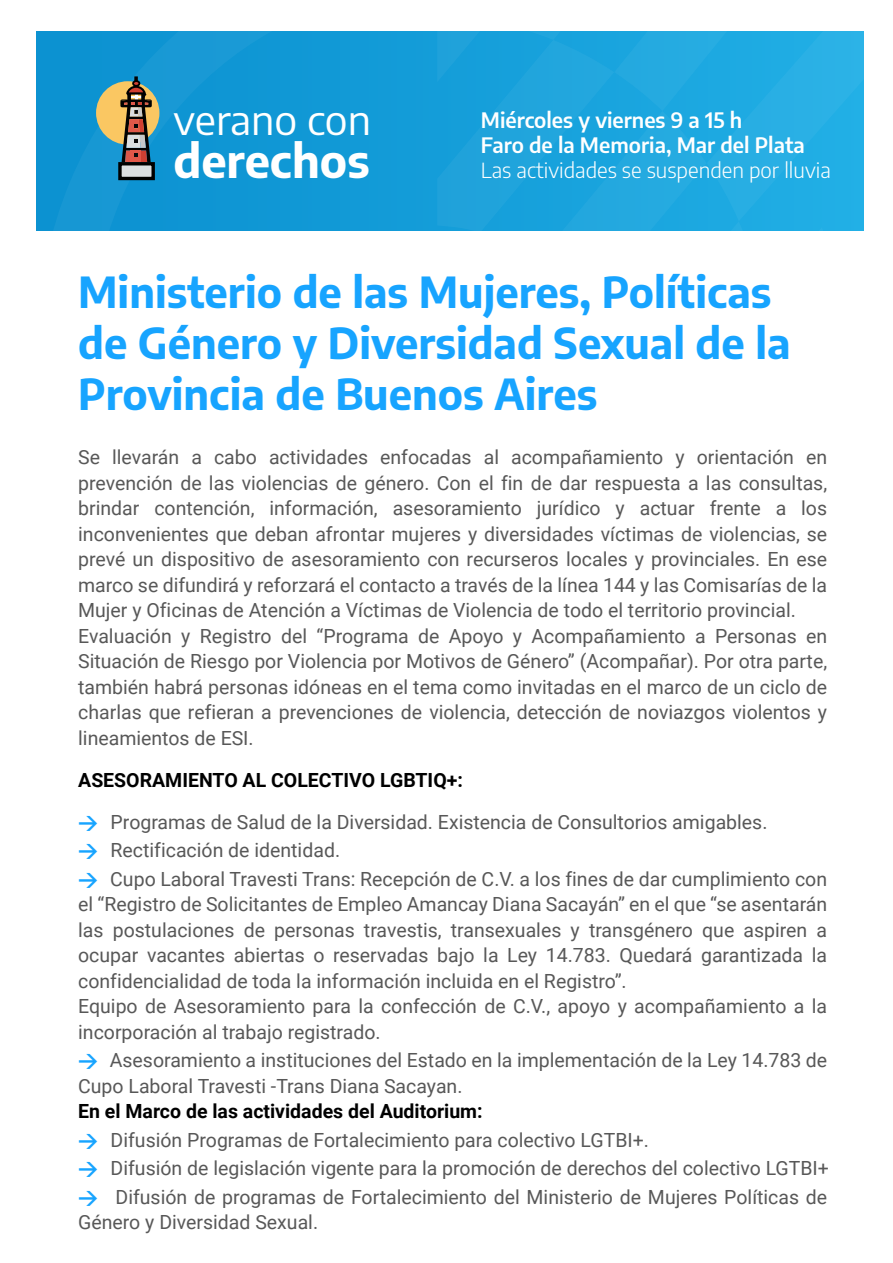
<style>
.page{position:relative;width:893px;height:1263px;background:#fff}
.page>*{position:absolute;margin:0;border:0;box-sizing:border-box;transform-origin:0 0}
.t1{font:700 45.45px "Encode Sans";color:#fff}
.t2{font:700 42px/51px "Encode Sans";color:#17a4ff}
.t3{font:40.95px "Encode Sans";color:#fff}
.t4{font:600 20.85px/25px "Encode Sans";color:#fff}
.t5{font:300 20.85px "Encode Sans";color:#fff}
.t6{font:19.5px/25.5px "Roboto";color:#585858}
.t7{font:700 19.5px "Roboto";color:#000}
.s1{font-family:"DIN Pro";font-weight:700;color:#17a4ff}
</style>
<div class="page">
<div style="left:39px;top:31px;width:392px;height:200px;background:#1098d4"></div>
<svg style="left:437px;top:31px;width:427px;height:200px;background:#1fa7df"></svg>
<div style="left:96px;top:81px;width:63px;height:64px;background:#fac762;border-radius:50%"></div>
<svg style="left:120px;top:76px;width:32px;height:86px"></svg>
<div style="left:132px;top:80px;width:8px;height:7px;border:2px solid #000;border-radius:50%"></div>
<div style="left:118px;top:162px;width:37px;height:18px;background:#dbdfe1;border:3px solid #000"></div>
<h3 class="t3" style="left:173px;top:91px;width:199px">verano con</h3>
<h1 class="t1" style="left:173px;top:127px;width:198px">derechos</h1>
<p class="t4" style="left:481px;top:107px;width:325px">Miércoles y viernes 9 a 15 h<br>Faro de la Memoria, Mar del Plata</p>
<p class="t5" style="left:481px;top:156px;width:351px">Las actividades se suspenden por lluvia</p>
<h2 class="t2" style="left:78px;top:264px;width:714px">Ministerio de las Mujeres, Políticas de Género y Diversidad Sexual de la<br>Provincia de Buenos Aires</h2>
<p class="t6" style="left:78px;top:444px;width:750px">Se llevarán a cabo actividades enfocadas al acompañamiento y orientación en prevención de las violencias de género. Con el fin de dar respuesta a las consultas, brindar contención, información, asesoramiento jurídico y actuar frente a los inconvenientes que deban afrontar mujeres y diversidades víctimas de violencias, se prevé un dispositivo de asesoramiento con recurseros locales y provinciales. En ese marco se difundirá y reforzará el contacto a través de la línea 144 y las Comisarías de la Mujer y Oficinas de Atención a Víctimas de Violencia de todo el territorio provincial.<br>Evaluación y Registro del “Programa de Apoyo y Acompañamiento a Personas en Situación de Riesgo por Violencia por Motivos de Género” (Acompañar). Por otra parte, también habrá personas idóneas en el tema como invitadas en el marco de un ciclo de charlas que refieran a prevenciones de violencia, detección de noviazgos violentos y lineamientos de ESI.</p>
<p class="t7" style="left:78px;top:766px;width:386px">ASESORAMIENTO AL COLECTIVO LGBTIQ+:</p>
<p class="t6" style="left:78px;top:808px;width:691px"><span class="s1">→</span> Programas de Salud de la Diversidad. Existencia de Consultorios amigables.</p>
<p class="t6" style="left:78px;top:837px;width:263px"><span class="s1">→</span> Rectificación de identidad.</p>
<p class="t6" style="left:78px;top:865px;width:751px"><span class="s1">→</span> Cupo Laboral Travesti Trans: Recepción de C.V. a los fines de dar cumplimiento con el “Registro de Solicitantes de Empleo Amancay Diana Sacayán” en el que “se asentarán las postulaciones de personas travestis, transexuales y transgénero que aspiren a ocupar vacantes abiertas o reservadas bajo la Ley 14.783. Quedará garantizada la confidencialidad de toda la información incluida en el Registro”.<br>Equipo de Asesoramiento para la confección de C.V., apoyo y acompañamiento a la incorporación al trabajo registrado.</p>
<p class="t6" style="left:78px;top:1047px;width:750px"><span class="s1">→</span> Asesoramiento a instituciones del Estado en la implementación de la Ley 14.783 de<br>Cupo Laboral Travesti -Trans Diana Sacayan.</p>
<p class="t7" style="left:78px;top:1098px;width:406px">En el Marco de las actividades del Auditorium:</p>
<p class="t6" style="left:78px;top:1126px;width:572px"><span class="s1">→</span> Difusión Programas de Fortalecimiento para colectivo LGTBI+.</p>
<p class="t6" style="left:78px;top:1155px;width:752px"><span class="s1">→</span> Difusión de legislación vigente para la promoción de derechos del colectivo LGTBI+</p>
<p class="t6" style="left:78px;top:1183px;width:750px"><span class="s1">→</span> Difusión de programas de Fortalecimiento del Ministerio de Mujeres Políticas de<br>Género y Diversidad Sexual.</p>
</div>
